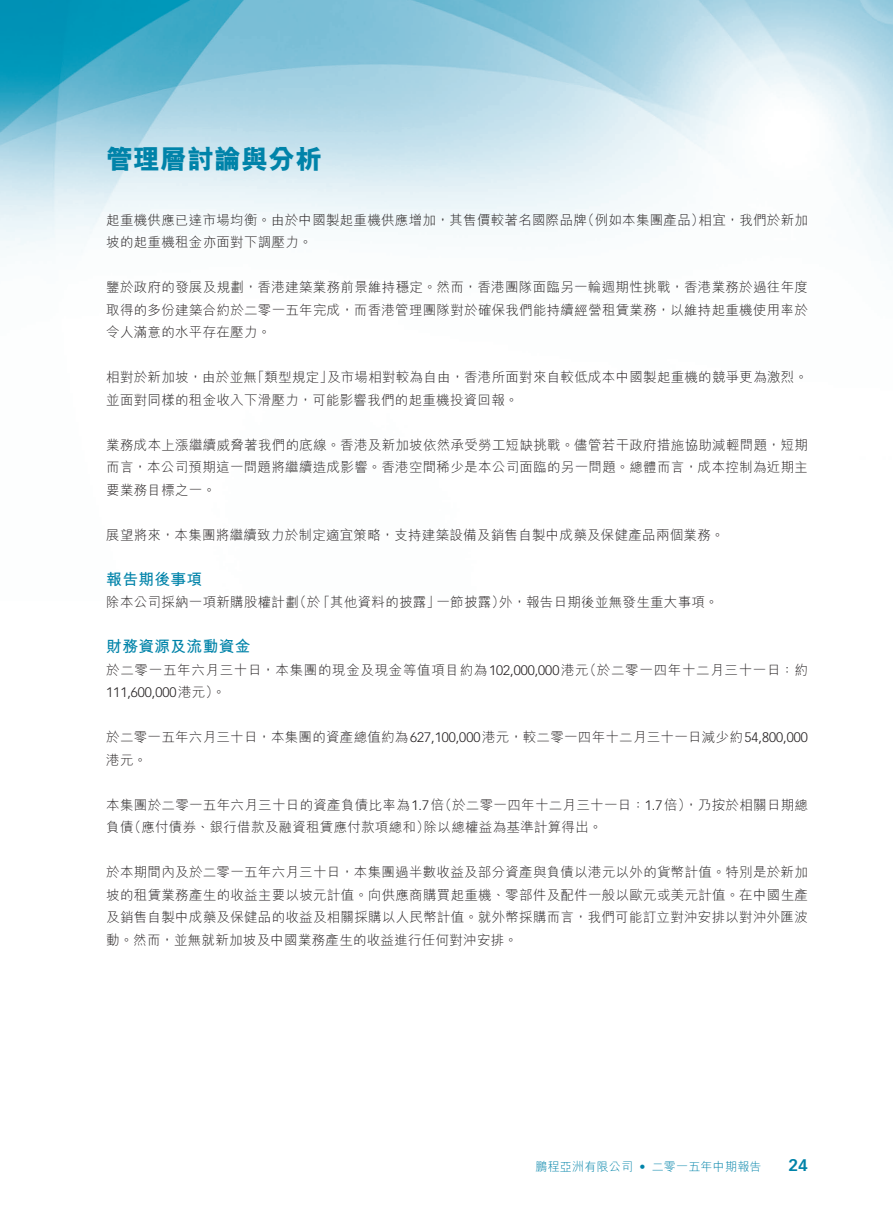
<style>
.page{position:relative;width:893px;height:1212px;background:#fff}
.page>*{position:absolute;margin:0;border:0;box-sizing:border-box;transform-origin:0 0}
.t1{font:800 27px "M Hei HK";color:#0083a9}
.t2{font:700 16.5px "Vectora LT Std";color:#0083a9}
._02_H2{font:700 15.75px "M Hei HK";letter-spacing:.02em;color:#0083a9}
._00_txt{font:300 13.5px/22.5px "M Hei HK";letter-spacing:.02em;color:#231f20}
._00_txt-2{font:300 13.5px/22.5px "M Hei HK";letter-spacing:.05em;color:#231f20}
._00_txt-3{font:300 12px "M Hei HK";letter-spacing:.02em;color:#0083a9}
._00_txt-4{font:300 12px "Vectora LT Std";color:#0083a9}
.s1{font-family:"Vectora LT Std"}
</style>
<div class="page">
<img style="left:0;top:0;width:893px;height:252px">
<p class="t1" style="left:106px;top:145px;width:217px">管理層討論與分析</p>
<p class="_00_txt" style="left:699px;top:208px;width:111px">相宜，我們於新加</p>
<p class="_00_txt" style="left:581px;top:208px;width:125px">（例如本集團產品）</p>
<p class="_00_txt" style="left:106px;top:208px;width:482px">起重機供應已達市場均衡。由於中國製起重機供應增加，其售價較著名國際品牌坡的起重機租金亦面對下調壓力。</p>
<p class="_00_txt" style="left:106px;top:276px;width:703px;text-align:justify">鑒於政府的發展及規劃，香港建築業務前景維持穩定。然而，香港團隊面臨另一輪週期性挑戰，香港業務於過往年度取得的多份建築合約於二零一五年完成，而香港管理團隊對於確保我們能持續經營租賃業務，以維持起重機使用率於令人滿意的水平存在壓力。</p>
<p class="_00_txt" style="left:327px;top:366px;width:482px">及市場相對較為自由，香港所面對來自較低成本中國製起重機的競爭更為激烈。</p>
<p class="_00_txt" style="left:106px;top:366px;width:414px">相對於新加坡，由於並無<br>並面對同樣的租金收入下滑壓力，可能影響我們的起重機投資回報。</p>
<p class="_00_txt" style="left:106px;top:433px;width:703px;text-align:justify">業務成本上漲繼續威脅著我們的底線。香港及新加坡依然承受勞工短缺挑戰。儘管若干政府措施協助減輕問題，短期而言，本公司預期這一問題將繼續造成影響。香港空間稀少是本公司面臨的另一問題。總體而言，成本控制為近期主要業務目標之一。</p>
<p class="_00_txt" style="left:106px;top:523px;width:620px">展望將來，本集團將繼續致力於制定適宜策略，支持建築設備及銷售自製中成藥及保健產品兩個業務。</p>
<p class="_02_H2" style="left:106px;top:567px;width:98px">報告期後事項</p>
<p class="_00_txt" style="left:437px;top:591px;width:283px">一節披露外），報告日期後並無發生重大事項。</p>
<p class="_00_txt" style="left:251px;top:366px;width:83px">「類型規定」</p>
<p class="_00_txt" style="left:293px;top:591px;width:28px">（於</p>
<p class="_00_txt" style="left:106px;top:591px;width:194px">除本公司採納一項新購股權計劃</p>
<p class="_02_H2" style="left:106px;top:635px;width:146px">財務資源及流動資金</p>
<p class="_00_txt" style="left:317px;top:591px;width:125px">「其他資料的披露」</p>
<p class="_00_txt-2" style="left:583px;top:658px;width:226px">（於二零一四年十二月三十一日：約</p>
<p class="_00_txt-2" style="left:106px;top:658px;width:484px">於二零一五年六月三十日，本集團的現金及現金等值項目約為<span class="s1">102,000,000</span>港元<br><span class="s1">111,600,000</span>港元。(</p>
<p class="_00_txt" style="left:106px;top:726px;width:703px">於二零一五年六月三十日，本集團的資產總值約為<span class="s1">627,100,000</span>港元，較二零一四年十二月三十一日減少約<span class="s1">54,800,000</span>港元。</p>
<p class="_00_txt" style="left:424px;top:793px;width:386px;text-indent:-318px">本集團於二零一五年六月三十日的資產負債比率為<span class="s1">1.7</span> （倍於二零一四年十二月三十一日：<span class="s1">1.7</span>倍，）乃按於相關日期總除以總權益為基準計算得出。</p>
<p class="_00_txt" style="left:128px;top:816px;width:303px">（應付債券、銀行借款及融資租賃應付款項總和）</p>
<p class="_00_txt" style="left:106px;top:816px;width:29px">負債</p>
<p class="_00_txt" style="left:106px;top:861px;width:703px;text-align:justify">於本期間內及於二零一五年六月三十日，本集團過半數收益及部分資產與負債以港元以外的貨幣計值。特別是於新加坡的租賃業務產生的收益主要以坡元計值。向供應商購買起重機、零部件及配件一般以歐元或美元計值。在中國生產及銷售自製中成藥及保健品的收益及相關採購以人民幣計值。就外幣採購而言，我們可能訂立對沖安排以對沖外匯波動。然而，並無就新加坡及中國業務產生的收益進行任何對沖安排。</p>
<p class="_00_txt-3" style="left:535px;top:1161px;width:99px">鵬程亞洲有限公司</p>
<p class="_00_txt-3" style="left:652px;top:1161px;width:111px">二零一五年中期報告</p>
<p class="_00_txt-4" style="left:639px;top:1160px;width:7px">•</p>
<p class="t2" style="left:788px;top:1155px;width:21px">24</p>
</div>
